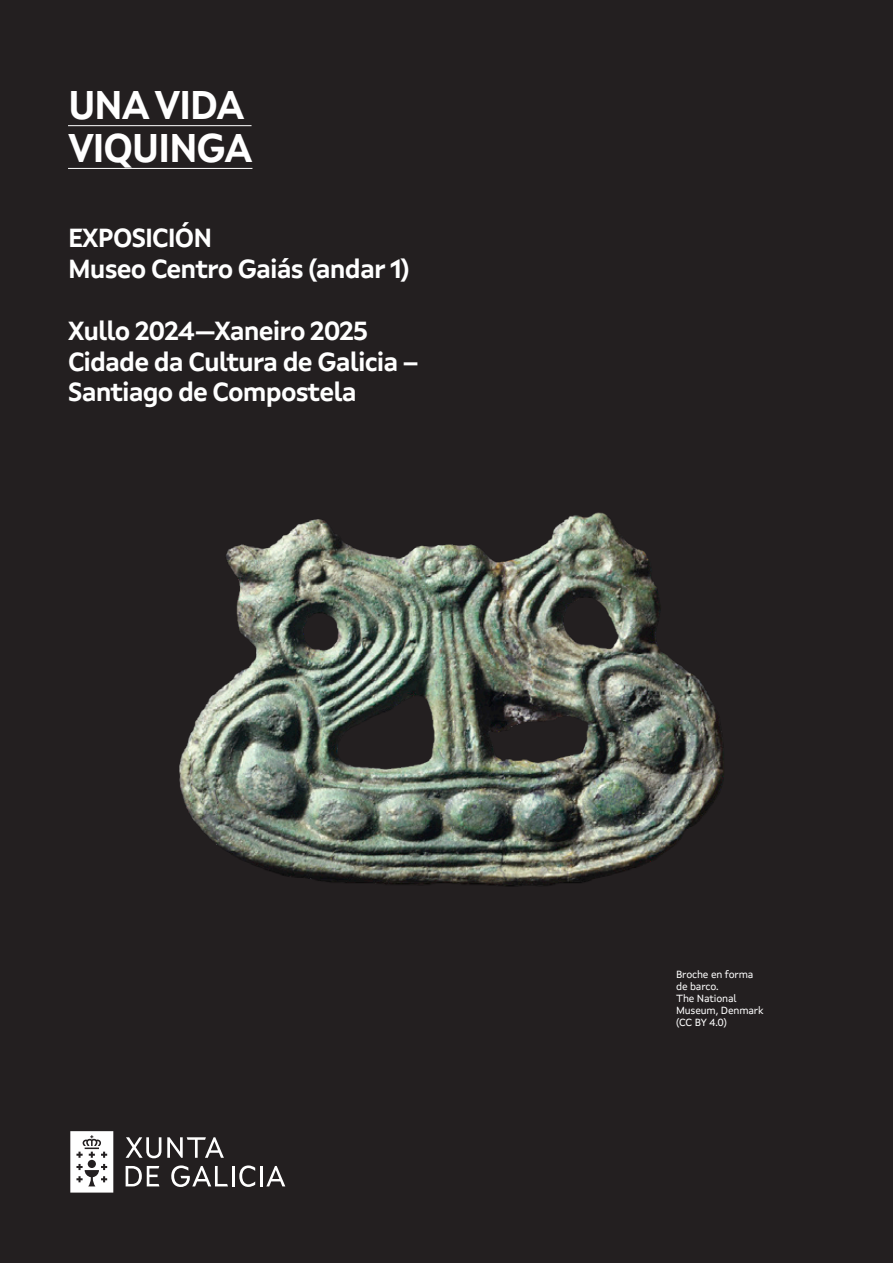
<style>
.page{position:relative;width:893px;height:1263px;background:#231f20}
.page>*{position:absolute;margin:0;border:0;box-sizing:border-box;transform-origin:0 0}
.tit_subrayado{font:700 40.05px/42.8px "Xunta Sans";letter-spacing:-.035em;color:#fff}
.tit_subrayado-2{font:700 26.1px/30.9px "Xunta Sans";letter-spacing:-.035em;color:#fff}
.Pe_de_foto_-_s_salto{font:10.5px/12px "Xunta Sans";letter-spacing:-.015em;color:#fff}
</style>
<div class="page">
<img style="left:179px;top:512px;width:545px;height:375px">
<hr style="left:68px;top:125px;width:184px;height:1px;background:#fff">
<hr style="left:68px;top:168px;width:184px;height:1px;background:#fff">
<svg style="left:70px;top:1131px;width:43px;height:61px;background:#dad9da"></svg>
<svg style="left:126px;top:1166px;width:33px;height:20px"></svg>
<svg style="left:171px;top:1165px;width:57px;height:22px"></svg>
<hr style="left:232px;top:1166px;width:2px;height:20px;background:#fff">
<svg style="left:239px;top:1165px;width:16px;height:22px"></svg>
<hr style="left:260px;top:1166px;width:3px;height:20px;background:#fff">
<svg style="left:266px;top:1166px;width:19px;height:20px"></svg>
<svg style="left:126px;top:1137px;width:35px;height:21px"></svg>
<svg style="left:167px;top:1137px;width:57px;height:21px"></svg>
<p class="tit_subrayado" style="left:68px;top:83px;width:186px">UNA VIDA<br>VIQUINGA</p>
<p class="tit_subrayado-2" style="left:68px;top:222px;width:146px">EXPOSICIÓN</p>
<p class="tit_subrayado-2" style="left:68px;top:253px;width:343px">Museo Centro Gaiás (andar 1)</p>
<p class="tit_subrayado-2" style="left:68px;top:315px;width:301px">Xullo 2024—Xaneiro 2025</p>
<p class="tit_subrayado-2" style="left:68px;top:346px;width:352px">Cidade da Cultura de Galicia –<br>Santiago de Compostela</p>
<p class="Pe_de_foto_-_s_salto" style="left:676px;top:968px;width:79px">Broche en forma de barco.</p>
<p class="Pe_de_foto_-_s_salto" style="left:676px;top:992px;width:89px">The National<br>Museum, Denmark</p>
<p class="Pe_de_foto_-_s_salto" style="left:676px;top:1016px;width:52px">(CC BY 4.0)</p>
</div>
